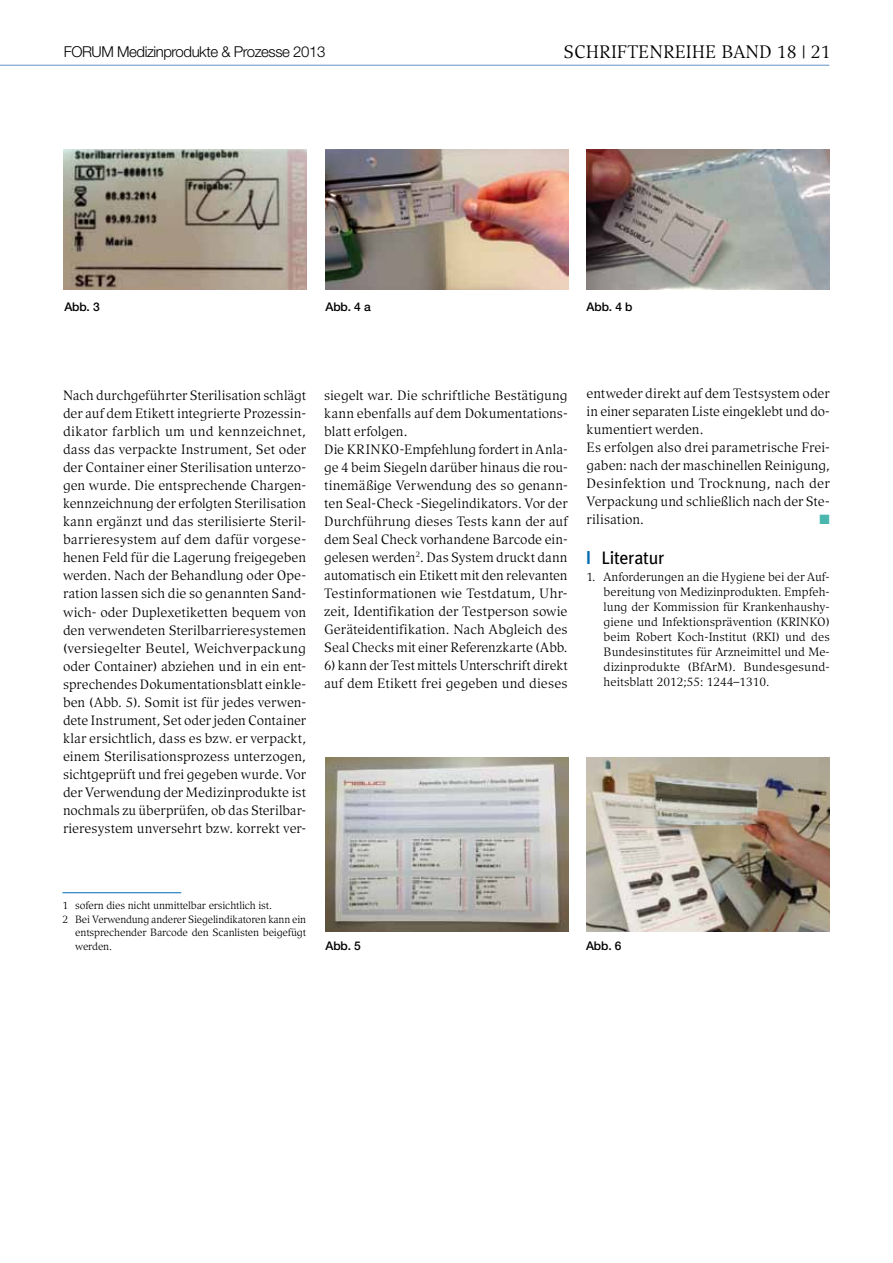
<style>
.page{position:relative;width:893px;height:1263px;background:#fff}
.page>*{position:absolute;margin:0;border:0;box-sizing:border-box;transform-origin:0 0}
.t1{font:18px "Compatil Exquisit LT";color:#000}
.t2{font:18px "Meta Plus";letter-spacing:-.015em;color:#000}
.t3{font:300 15px "Helvetica Neue";letter-spacing:-.03em;color:#000}
.t4{font:13.5px/18.1px "Compatil Exquisit LT";color:#000}
.t5{font:13.5px "Zapf Dingbats ITC";color:#49b7ae}
.t6{font:12px/15px "Compatil Exquisit LT";color:#000;text-align:justify}
.t7{font:500 12px "Helvetica Neue";letter-spacing:-.01em;color:#000}
.t8{font:10.5px "Compatil Exquisit LT";letter-spacing:-.015em;color:#000}
.s1{font-family:"Meridien"}
.s2{font-family:"Helvetica";font-weight:700;color:#006ab3}
</style>
<div class="page">
<hr style="left:0;top:65px;width:829px;height:1px;background:#8baed7">
<hr style="left:62px;top:892px;width:119px;height:1px;background:#006ab3">
<img style="left:64px;top:149px;width:243px;height:141px">
<img style="left:325px;top:149px;width:244px;height:141px">
<img style="left:587px;top:149px;width:243px;height:141px">
<img style="left:325px;top:758px;width:244px;height:174px">
<img style="left:587px;top:758px;width:243px;height:174px">
<p class="t3" style="left:64px;top:42px;width:263px">FORUM Medizinprodukte &amp; Prozesse 2013</p>
<h1 class="t1" style="left:564px;top:42px;width:269px">Schriftenreihe Band 18 <span class="s1">|</span> 21</h1>
<p class="t7" style="left:64px;top:300px;width:37px">Abb. 3</p>
<p class="t7" style="left:325px;top:300px;width:47px">Abb. 4 a</p>
<p class="t7" style="left:587px;top:300px;width:47px">Abb. 4 b</p>
<p class="t4" style="left:63px;top:386px;width:245px;text-align:justify">Nach durchgeführter Sterilisation schlägt der auf dem Etikett integrierte Prozessin&shy;dikator farblich um und kennzeichnet, dass das verpackte Instrument, Set oder der Container einer Sterilisation unterzo&shy;gen wurde. Die entsprechende Chargen&shy;kennzeichnung der erfolgten Sterilisation kann ergänzt und das sterilisierte Steril&shy;barrieresystem auf dem dafür vorgese&shy;henen Feld für die Lagerung freigegeben werden. Nach der Behandlung oder Ope&shy;ration lassen sich die so genannten Sand&shy;wich- oder Duplexetiketten bequem von den verwendeten Sterilbarrieresystemen (versiegelter Beutel, Weichverpackung oder Container) abziehen und in ein ent&shy;sprechendes Dokumentationsblatt einkle&shy;ben (Abb. 5). Somit ist für jedes verwen&shy;dete Instrument, Set oder jeden Container klar ersichtlich, dass es bzw. er verpackt, einem Sterilisationsprozess unterzogen, sichtgeprüft und frei gegeben wurde. Vor der Verwendung der Medizinprodukte ist nochmals zu überprüfen, ob das Sterilbar&shy;rieresystem unversehrt bzw. korrekt ver-</p>
<p class="t4" style="left:324px;top:386px;width:245px">siegelt war. Die schriftliche Bestätigung kann ebenfalls auf dem Dokumentations&shy;blatt erfolgen.<br>Die KRIN</p>
<p class="t4" style="left:324px;top:440px;width:246px;text-align:justify;text-indent:57px">KO-Empfehlung fordert in Anla&shy;ge 4 beim Siegeln darüber hinaus die rou&shy;tinemäßige Verwendung des so genann&shy;ten Seal-Check -Siegelindikators. Vor der Durchführung dieses Tests kann der auf dem Seal Check vorhandene Barcode ein&shy;gelesen werden<sup>2</sup>. Das System druckt dann automatisch ein Etikett mit den relevanten Testinformationen wie Testdatum, Uhr&shy;zeit, Identifikation der Testperson sowie Geräteidentifikation. Nach Abgleich des Seal Checks mit einer Referenzkarte (Abb.</p>
<p class="t4" style="left:324px;top:656px;width:245px">6) kann der Test mittels Unterschrift direkt auf dem Etikett frei gegeben und dieses</p>
<p class="t4" style="left:587px;top:384px;width:245px">entweder direkt auf dem Testsystem oder in einer separaten Liste eingeklebt und do&shy;kumentiert werden.<br>Es erfolgen also drei parametrische Frei&shy;gaben: nach der maschinellen Reinigung, Desinfektion und Trocknung, nach der Verpackung und schließlich nach der Ste&shy;rilisation.</p>
<p class="t5" style="left:819px;top:513px;width:12px">■</p>
<h1 class="t2" style="left:587px;top:547px;width:79px"><span class="s2">|</span> Literatur</h1>
<p class="t6" style="left:604px;top:569px;width:228px;text-indent:-17px">1. Anforderungen an die Hygiene bei der Auf&shy;bereitung von Medizinprodukten. Empfeh&shy;lung der Kommission für Krankenhaushy&shy;giene und Infektionsprävention (KRINKO) beim Robert Koch-Institut (RKI) und des Bundesinstitutes für Arzneimittel und Me&shy;dizinprodukte (BfArM). Bundesgesund&shy;heitsblatt 2012;55: 1244–1310.</p>
<p class="t8" style="left:62px;top:899px;width:211px">1 sofern dies nicht unmittelbar ersichtlich ist.</p>
<p class="t8" style="left:62px;top:913px;width:245px">2 Bei Verwendung anderer Siegelindikatoren kann ein</p>
<p class="t8" style="left:75px;top:926px;width:232px">entsprechender Barcode den Scanlisten beigefügt</p>
<p class="t8" style="left:75px;top:940px;width:38px">werden.</p>
<p class="t7" style="left:325px;top:938px;width:37px">Abb. 5</p>
<p class="t7" style="left:586px;top:938px;width:37px">Abb. 6</p>
</div>
